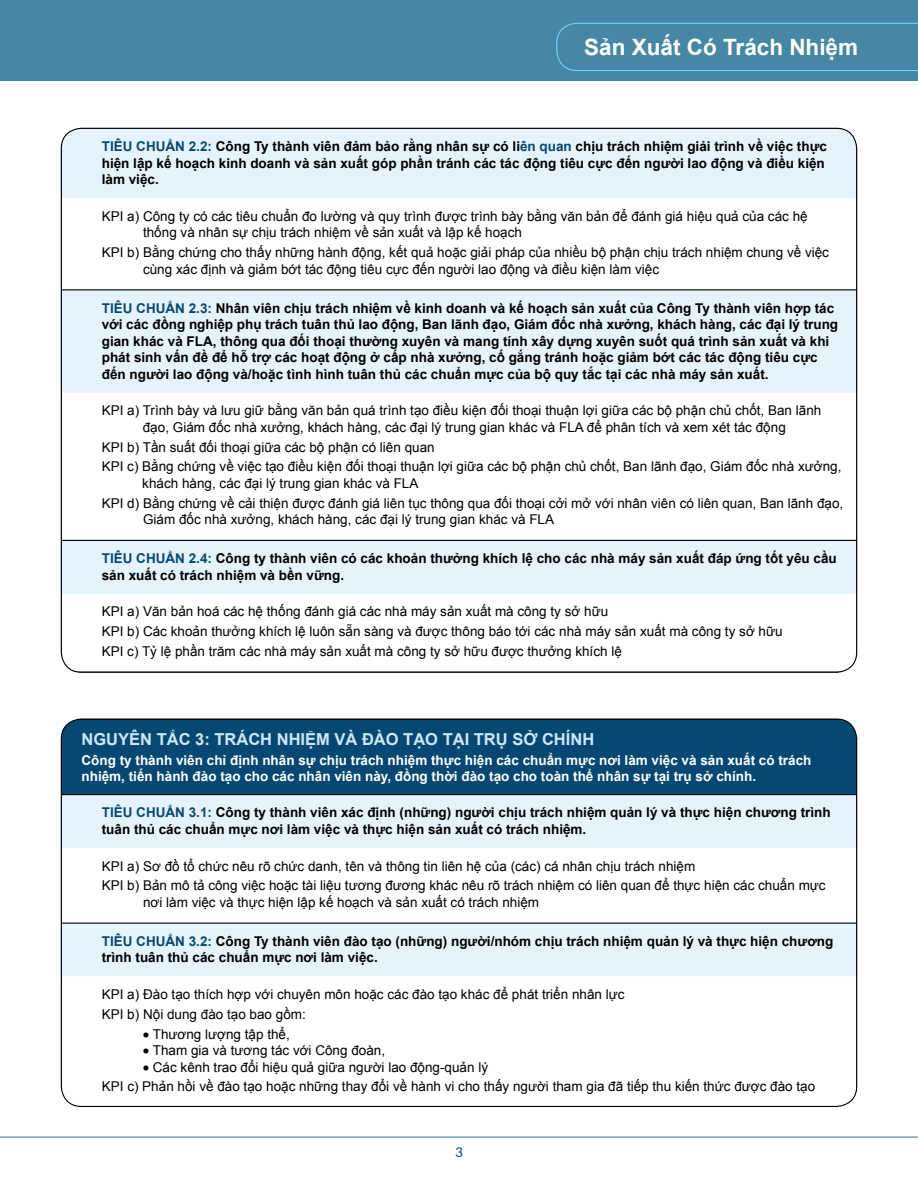
<style>
.page{position:relative;width:918px;height:1188px;background:#fff}
.page>*{position:absolute;margin:0;border:0;box-sizing:border-box;transform-origin:0 0}
.t1{font:700 22.5px "Arial";color:#fff}
.t2{font:700 16.5px "Arial";color:#cce9fa}
.t3{font:13.5px/19.8px "Arial";color:#000}
.t4{font:700 13.5px/16.5px "Arial";color:#000}
.t5{font:700 13.5px/16.5px "Arial";color:#fff}
.t6{font:13.5px "Lato";color:#074872}
.s1{color:#074872}
.s2{font-family:"Lato"}
</style>
<div class="page">
<div style="left:0;top:0;width:918px;height:81px;background:#4587a4"></div>
<hr style="left:0;top:1137px;width:918px;height:1px;background:#4587a4">
<svg style="left:556px;top:23px;width:362px;height:48px"></svg>
<div style="left:62px;top:129px;width:794px;height:69px;background:#e4f3fc"></div>
<svg style="left:62px;top:290px;width:794px;height:382px"></svg>
<hr style="left:61px;top:672px;width:796px;height:1px;background:#000">
<hr style="left:61px;top:594px;width:1px;height:78px;background:#000">
<hr style="left:856px;top:594px;width:1px;height:78px;background:#000">
<hr style="left:61px;top:128px;width:796px;height:1px;background:#000">
<hr style="left:61px;top:129px;width:1px;height:69px;background:#000">
<hr style="left:856px;top:129px;width:1px;height:69px;background:#000">
<hr style="left:61px;top:289px;width:796px;height:1px;background:#000">
<hr style="left:61px;top:540px;width:796px;height:1px;background:#000">
<div style="left:61px;top:719px;width:796px;height:76px;background:#074872"></div>
<div style="left:63px;top:795px;width:792px;height:53px;background:#e4f3fc"></div>
<svg style="left:62px;top:922px;width:794px;height:184px"></svg>
<hr style="left:61px;top:719px;width:796px;height:1px;background:#000">
<hr style="left:61px;top:720px;width:1px;height:74px;background:#000">
<hr style="left:61px;top:976px;width:1px;height:130px;background:#000">
<hr style="left:856px;top:976px;width:1px;height:130px;background:#000">
<hr style="left:61px;top:794px;width:796px;height:1px;background:#000">
<hr style="left:61px;top:923px;width:796px;height:1px;background:#000">
<hr style="left:856px;top:720px;width:1px;height:74px;background:#000">
<h1 class="t1" style="left:584px;top:32px;width:275px">Sản Xuất Có Trách Nhiệm</h1>
<p class="t4" style="left:102px;top:139px;width:727px"><span class="s1">Tiêu Chuẩn 2.2:</span> Công Ty thành viên đảm bảo rằng nhân sự có li<span class="s1">ên quan</span> chịu trách nhiệm giải trình về việc thực hiện lập kế hoạch kinh doanh và sản xuất góp phần tránh các tác động tiêu cực đến người lao động và điều kiện làm việc.</p>
<p class="t3" style="left:143px;top:208px;width:666px;line-height:16.5px;text-indent:-41px">KPI a) Công ty có các tiêu chuẩn đo lường và quy trình được trình bày bằng văn bản để đánh giá hiệu quả của các hệ thống và nhân sự chịu trách nhiệm về sản xuất và lập kế hoạch</p>
<p class="t3" style="left:143px;top:244px;width:687px;line-height:16.5px;text-indent:-41px">KPI b) Bằng chứng cho thấy những hành động, kết quả hoặc giải pháp của nhiều bộ phận chịu trách nhiệm chung về việc cùng xác định và giảm bớt tác động tiêu cực đến người lao động và điều kiện làm việc</p>
<p class="t4" style="left:102px;top:300px;width:738px"><span class="s1">Tiêu Chuẩn 2.3:</span> Nhân viên chịu trách nhiệm về kinh doanh và kế hoạch sản xuất của Công Ty thành viên hợp tác với các đồng nghiệp phụ trách tuân thủ lao động, Ban lãnh đạo, Giám đốc nhà xưởng, khách hàng, các đại lý trung gian khác và FLA, thông qua đối thoại thường xuyên và mang tính xây dựng xuyên suốt quá trình sản xuất và khi phát sinh vấn đề để hỗ trợ các hoạt động ở cấp nhà xưởng, cố gắng tránh hoặc giảm bớt các tác động tiêu cực đến người lao động và/hoặc tình hình tuân thủ các chuẩn mực của bộ quy tắc tại các nhà máy sản xuất.</p>
<p class="t3" style="left:102px;top:403px;width:721px;line-height:16.5px;text-align:center">KPI a) Trình bày và lưu giữ bằng văn bản quá trình tạo điều kiện đối thoại thuận lợi giữa các bộ phận chủ chốt, Ban lãnh đạo, Giám đốc nhà xưởng, khách hàng, các đại lý trung gian khác và FLA để phân tích và xem xét tác động</p>
<p class="t3" style="left:102px;top:437px;width:741px">KPI b) Tần suất đối thoại giữa các bộ phận có liên quan<br>KPI c) Bằng chứng về việc tạo điều kiện đối thoại thuận lợi giữa các bộ phận chủ chốt, Ban lãnh đạo, Giám đốc nhà xưởng,</p>
<p class="t3" style="left:102px;top:473px;width:743px;text-indent:40px">khách hàng, các đại lý trung gian khác và FLA<br>KPI d) Bằng chứng về cải thiện được đánh giá liên tục thông qua đối thoại cởi mở với nhân viên có liên quan, Ban lãnh đạo,</p>
<p class="t3" style="left:143px;top:510px;width:413px">Giám đốc nhà xưởng, khách hàng, các đại lý trung gian khác và FLA</p>
<p class="t4" style="left:102px;top:551px;width:737px"><span class="s1">Tiêu Chuẩn 2.4:</span> Công ty thành viên có các khoản thưởng khích lệ cho các nhà máy sản xuất đáp ứng tốt yêu cầu sản xuất có trách nhiệm và bền vững.</p>
<p class="t3" style="left:102px;top:602px;width:682px">KPI a) Văn bản hoá các hệ thống đánh giá các nhà máy sản xuất mà công ty sở hữu<br>KPI b) Các khoản thưởng khích lệ luôn sẵn sàng và được thông báo tới các nhà máy sản xuất mà công ty sở hữu<br>KPI c) Tỷ lệ phần trăm các nhà máy sản xuất mà công ty sở hữu được thưởng khích lệ</p>
<p class="t2" style="left:82px;top:728px;width:514px">Nguyên Tắc 3: Trách nhiệm và Đào tạo tại Trụ sở chính</p>
<p class="t5" style="left:82px;top:752px;width:731px">Công ty thành viên chỉ định nhân sự chịu trách nhiệm thực hiện các chuẩn mực nơi làm việc và sản xuất có trách nhiệm, tiến hành đào tạo cho các nhân viên này, đồng thời đào tạo cho toàn thể nhân sự tại trụ sở chính.</p>
<p class="t4" style="left:102px;top:805px;width:730px"><span class="s1">Tiêu Chuẩn 3.1:</span> Công ty thành viên xác định (những) người chịu trách nhiệm quản lý và thực hiện chương trình tuân thủ các chuẩn mực nơi làm việc và thực hiện sản xuất có trách nhiệm.</p>
<p class="t3" style="left:102px;top:856px;width:725px">KPI a) Sơ đồ tổ chức nêu rõ chức danh, tên và thông tin liên hệ của (các) cá nhân chịu trách nhiệm<br>KPI b) Bản mô tả công việc hoặc tài liệu tương đương khác nêu rõ trách nhiệm có liên quan để thực hiện các chuẩn mực</p>
<p class="t3" style="left:143px;top:892px;width:398px">nơi làm việc và thực hiện lập kế hoạch và sản xuất có trách nhiệm</p>
<p class="t4" style="left:102px;top:933px;width:733px"><span class="s1">Tiêu Chuẩn 3.2:</span> Công Ty thành viên đào tạo (những) người/nhóm chịu trách nhiệm quản lý và thực hiện chương trình tuân thủ các chuẩn mực nơi làm việc.</p>
<p class="t3" style="left:102px;top:985px;width:524px">KPI a) Đào tạo thích hợp với chuyên môn hoặc các đào tạo khác để phát triển nhân lực<br>KPI b) Nội dung đào tạo bao gồm:</p>
<p class="t3" style="left:142px;top:1024px;width:149px"><span class="s2">•</span> Thương lượng tập thể,</p>
<p class="t3" style="left:142px;top:1041px;width:244px"><span class="s2">•</span> Tham gia và tương tác với Công đoàn,</p>
<p class="t3" style="left:102px;top:1057px;width:715px;text-indent:40px"><span class="s2">•</span> Các kênh trao đổi hiệu quả giữa người lao động-quản lý<br>KPI c) Phản hồi về đào tạo hoặc những thay đổi về hành vi cho thấy người tham gia đã tiếp thu kiến thức được đào tạo</p>
<p class="t6" style="left:455px;top:1145px;width:9px">3</p>
</div>
